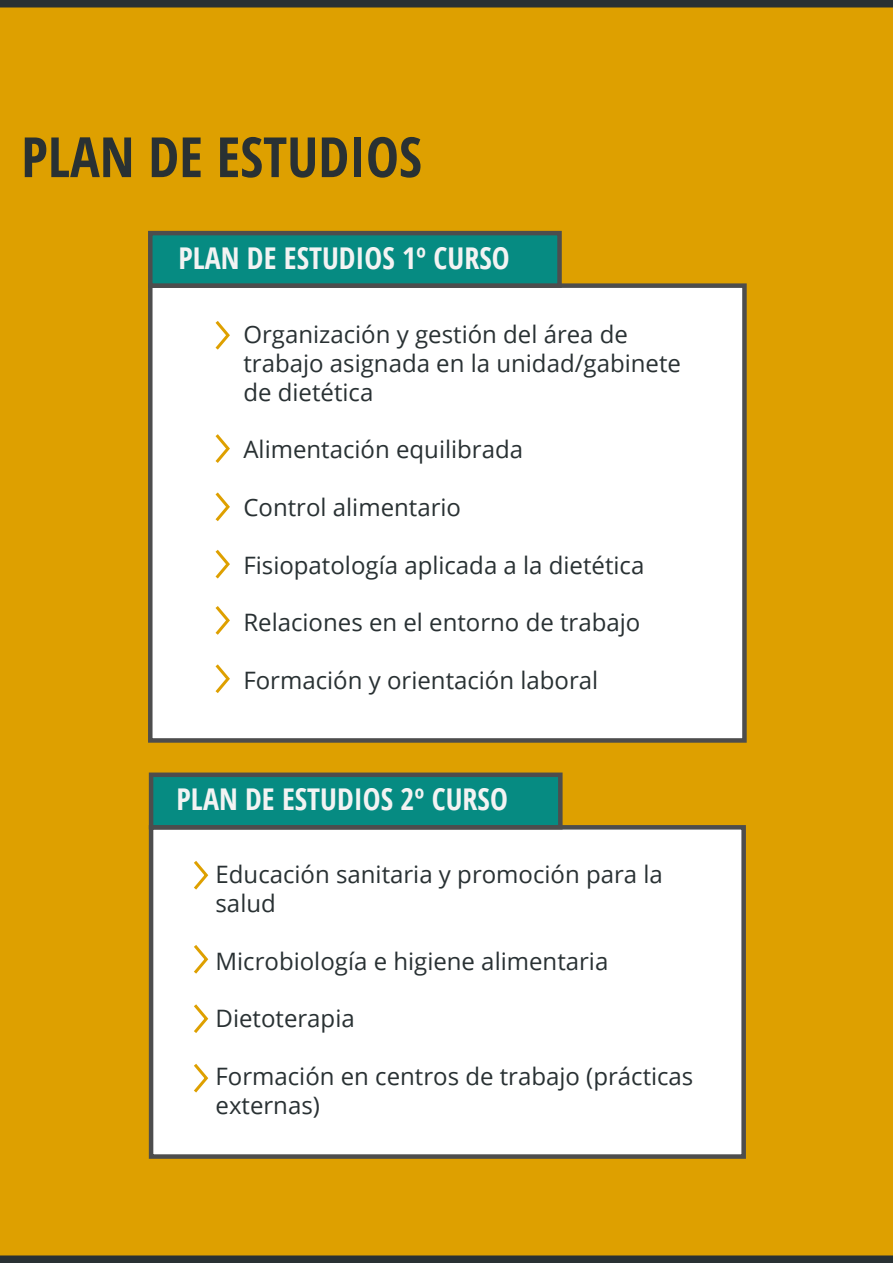
<style>
.page{position:relative;width:893px;height:1263px;background:#dea000}
.page>*{position:absolute;margin:0;border:0;box-sizing:border-box;transform-origin:0 0}
.t1{font:700 condensed 55.5px "Open Sans";color:#293133}
.t2{font:700 condensed 30px "Open Sans";color:#f3f3f3}
.t3{font:24px/28.8px "Open Sans";color:#293133}
</style>
<div class="page">
<div style="left:0;top:0;width:893px;height:8px;background:#293133"></div>
<div style="left:0;top:1255px;width:893px;height:8px;background:#293133"></div>
<div style="left:148px;top:283px;width:599px;height:460px;background:#fff;border:4px solid #4d4d4d"></div>
<div style="left:149px;top:825px;width:597px;height:334px;background:#fff;border:4px solid #4d4d4d"></div>
<div style="left:148px;top:231px;width:414px;height:57px;background:#068b82;border:4px solid #4d4d4d"></div>
<div style="left:149px;top:772px;width:414px;height:57px;background:#068b82;border:4px solid #4d4d4d"></div>
<svg style="left:215px;top:321px;width:15px;height:29px"></svg>
<svg style="left:194px;top:861px;width:15px;height:29px"></svg>
<svg style="left:194px;top:945px;width:15px;height:29px"></svg>
<svg style="left:215px;top:434px;width:15px;height:29px"></svg>
<svg style="left:194px;top:1004px;width:15px;height:29px"></svg>
<svg style="left:215px;top:492px;width:15px;height:30px"></svg>
<svg style="left:215px;top:549px;width:15px;height:30px"></svg>
<svg style="left:194px;top:1063px;width:15px;height:30px"></svg>
<svg style="left:215px;top:606px;width:15px;height:29px"></svg>
<svg style="left:215px;top:664px;width:15px;height:29px"></svg>
<p class="t1" style="left:21px;top:118px;width:402px">PLAN DE ESTUDIOS</p>
<p class="t2" style="left:178px;top:237px;width:333px">PLAN DE ESTUDIOS 1º CURSO</p>
<p class="t3" style="left:243px;top:320px;width:439px">Organización y gestión del área de trabajo asignada en la unidad/gabinete de dietética</p>
<p class="t3" style="left:243px;top:435px;width:281px">Alimentación equilibrada</p>
<p class="t3" style="left:243px;top:492px;width:219px">Control alimentario</p>
<p class="t3" style="left:243px;top:550px;width:402px">Fisiopatología aplicada a la dietética</p>
<p class="t3" style="left:243px;top:608px;width:398px">Relaciones en el entorno de trabajo</p>
<p class="t3" style="left:243px;top:665px;width:356px">Formación y orientación laboral</p>
<p class="t2" style="left:177px;top:778px;width:333px">PLAN DE ESTUDIOS 2º CURSO</p>
<p class="t3" style="left:216px;top:859px;width:449px">Educación sanitaria y promoción para la salud</p>
<p class="t3" style="left:216px;top:946px;width:394px">Microbiología e higiene alimentaria</p>
<p class="t3" style="left:216px;top:1003px;width:141px">Dietoterapia</p>
<p class="t3" style="left:216px;top:1061px;width:479px">Formación en centros de trabajo (prácticas externas)</p>
</div>
